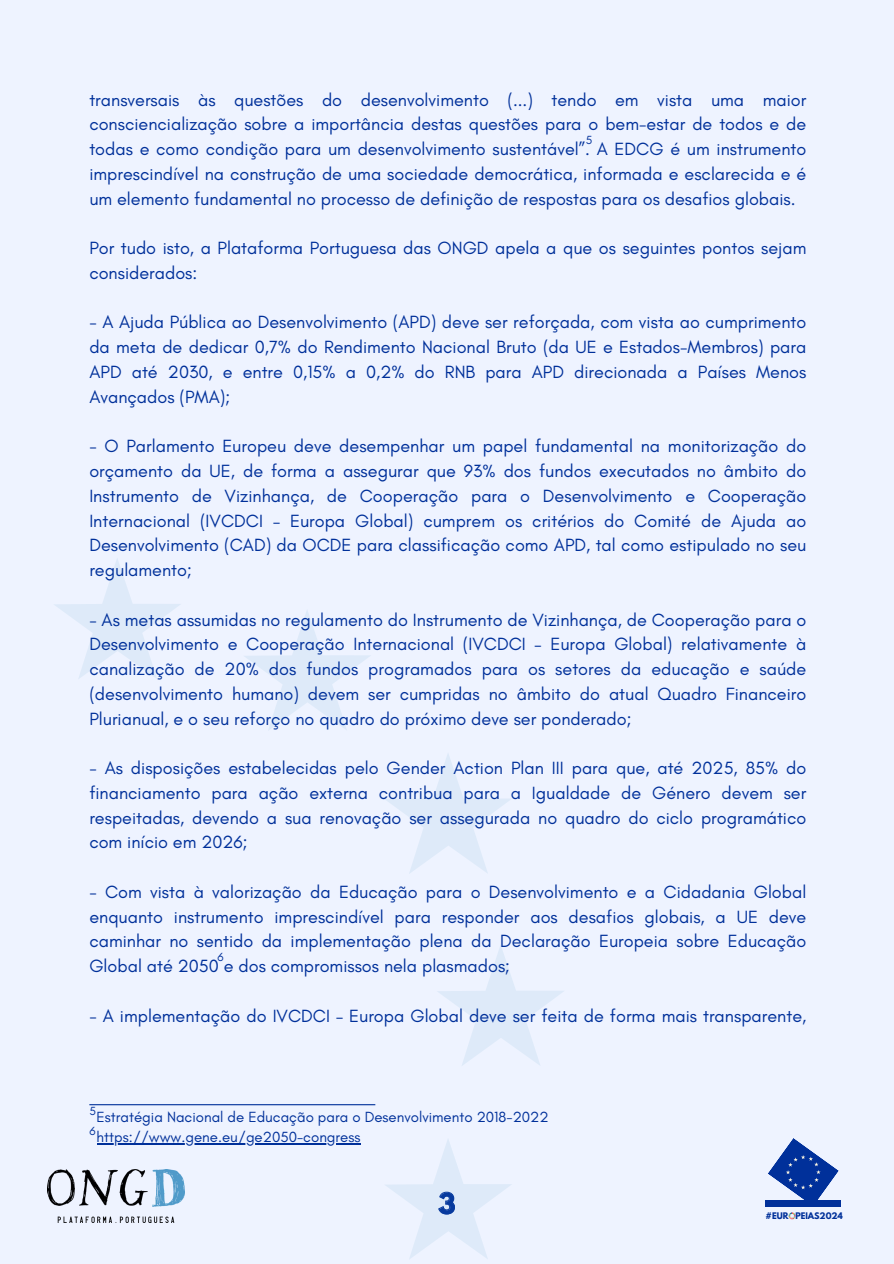
<style>
.page{position:relative;width:894px;height:1264px;background:#fff}
.page>*{position:absolute;margin:0;border:0;box-sizing:border-box;transform-origin:0 0}
.t1{font:700 25.5px "League Spartan";color:#00309a}
.t2{font:18px/24.8px "Glacial Indifference";color:#00309a;text-align:justify}
.t3{font:15px "Glacial Indifference";color:#00309a}
.t4{font:12px "Glacial Indifference";color:#00309a}
.t5{font:700 8.1px "League Spartan";color:#00309a}
</style>
<div class="page">
<div style="left:0;top:0;width:893px;height:1263px;background:#eef3ff"></div>
<div style="left:765px;top:1199px;width:75px;height:7px;background:#00309a"></div>
<svg style="left:767px;top:1138px;width:71px;height:62px"></svg>
<svg style="left:788px;top:1212px;width:7px;height:7px"></svg>
<svg style="left:54px;top:559px;width:126px;height:120px"></svg>
<svg style="left:244px;top:610px;width:126px;height:120px"></svg>
<svg style="left:385px;top:754px;width:126px;height:120px"></svg>
<svg style="left:438px;top:945px;width:126px;height:121px"></svg>
<svg style="left:386px;top:1140px;width:125px;height:119px"></svg>
<img style="left:47px;top:1169px;width:138px;height:53px">
<hr style="left:97px;top:1143px;width:263px;height:1px;background:#00309a">
<hr style="left:89px;top:1104px;width:286px;height:1px;background:#00309a">
<h1 class="t2" style="left:89px;top:87px;width:718px">transversais às questões do desenvolvimento (...) tendo em vista uma maior consciencialização sobre a importância destas questões para o bem-estar de todos e de todas e como condição para um desenvolvimento sustentável”. A EDCG é um instrumento imprescindível na construção de uma sociedade democrática, informada e esclarecida e é um elemento fundamental no processo de definição de respostas para os desafios globais.</h1>
<h1 class="t2" style="left:89px;top:235px;width:718px">Por tudo isto, a Plataforma Portuguesa das ONGD apela a que os seguintes pontos sejam considerados:</h1>
<h1 class="t2" style="left:89px;top:310px;width:718px">- A Ajuda Pública ao Desenvolvimento (APD) deve ser reforçada, com vista ao cumprimento da meta de dedicar 0,7% do Rendimento Nacional Bruto (da UE e Estados-Membros) para APD até 2030, e entre 0,15% a 0,2% do RNB para APD direcionada a Países Menos Avançados (PMA);</h1>
<h1 class="t2" style="left:89px;top:433px;width:718px">- O Parlamento Europeu deve desempenhar um papel fundamental na monitorização do orçamento da UE, de forma a assegurar que 93% dos fundos executados no âmbito do Instrumento de Vizinhança, de Cooperação para o Desenvolvimento e Cooperação Internacional (IVCDCI – Europa Global) cumprem os critérios do Comité de Ajuda ao Desenvolvimento (CAD) da OCDE para classificação como APD, tal como estipulado no seu regulamento;</h1>
<h1 class="t2" style="left:89px;top:607px;width:718px">- As metas assumidas no regulamento do Instrumento de Vizinhança, de Cooperação para o Desenvolvimento e Cooperação Internacional (IVCDCI – Europa Global) relativamente à canalização de 20% dos fundos programados para os setores da educação e saúde (desenvolvimento humano) devem ser cumpridas no âmbito do atual Quadro Financeiro Plurianual, e o seu reforço no quadro do próximo deve ser ponderado;</h1>
<h1 class="t2" style="left:89px;top:755px;width:718px">- As disposições estabelecidas pelo Gender Action Plan III para que, até 2025, 85% do financiamento para ação externa contribua para a Igualdade de Género devem ser respeitadas, devendo a sua renovação ser assegurada no quadro do ciclo programático com início em 2026;</h1>
<h1 class="t2" style="left:89px;top:879px;width:718px">- Com vista à valorização da Educação para o Desenvolvimento e a Cidadania Global enquanto instrumento imprescindível para responder aos desafios globais, a UE deve caminhar no sentido da implementação plena da Declaração Europeia sobre Educação Global até 2050 e dos compromissos nela plasmados;</h1>
<p class="t2" style="left:89px;top:1003px;width:718px">- A implementação do IVCDCI – Europa Global deve ser feita de forma mais transparente,</p>
<p class="t4" style="left:585px;top:133px;width:8px">5</p>
<p class="t4" style="left:217px;top:950px;width:8px">6</p>
<p class="t4" style="left:89px;top:1103px;width:8px">5</p>
<p class="t3" style="left:97px;top:1107px;width:453px">Estratégia Nacional de Educação para o Desenvolvimento 2018-2022</p>
<p class="t3" style="left:97px;top:1127px;width:265px">https://www.gene.eu/ge2050-congress</p>
<p class="t4" style="left:89px;top:1123px;width:8px">6</p>
<h1 class="t1" style="left:438px;top:1191px;width:18px">3</h1>
<p class="t5" style="left:765px;top:1211px;width:79px">#EUR PEIAS2024</p>
</div>
